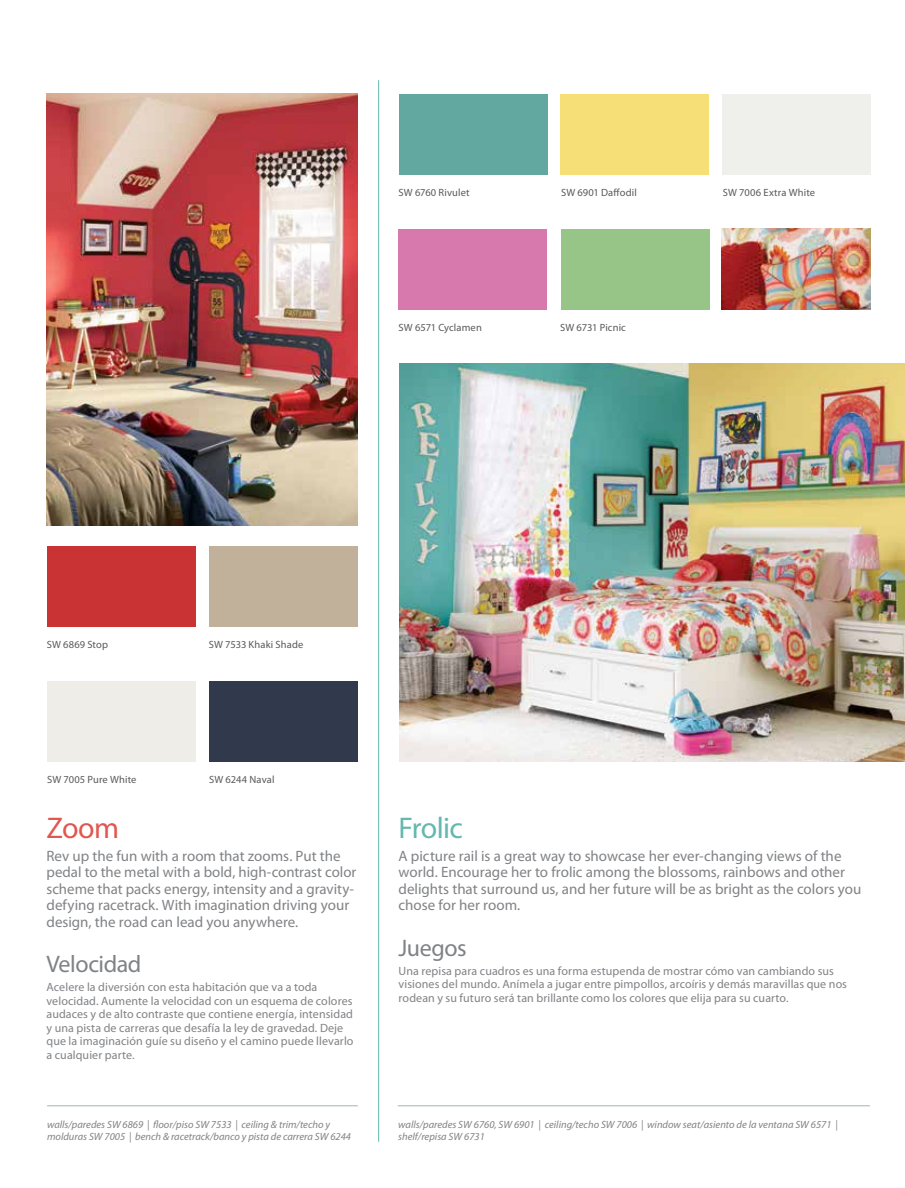
<style>
.page{position:relative;width:905px;height:1188px;background:#fff}
.page>*{position:absolute;margin:0;border:0;box-sizing:border-box;transform-origin:0 0}
.t1{font:30px "Myriad Pro";letter-spacing:-.025em;color:#64b8ae}
.t2{font:30px "Myriad Pro";color:#e25650}
.t3{font:24px "Myriad Pro";letter-spacing:-.015em;color:#808285}
.t4{font:15px/16.5px "Myriad Pro";color:#808285}
.t5{font:12px/13.5px "Myriad Pro";letter-spacing:.005em;color:#808285}
.t6{font:italic 10.5px/12px "Myriad Pro";color:#808285}
.t7{font:10.5px "Myriad Pro";letter-spacing:.01em;color:#58595b}
</style>
<div class="page">
<img style="left:47px;top:94px;width:310px;height:432px">
<img style="left:399px;top:364px;width:505px;height:398px">
<img style="left:721px;top:229px;width:149px;height:81px">
<hr style="left:47px;top:1105px;width:311px;height:1px;background:#a3b4b1">
<hr style="left:398px;top:1105px;width:471px;height:1px;background:#a3b4b1">
<hr style="left:378px;top:80px;width:1px;height:1062px;background:#64b8ae">
<div style="left:721px;top:94px;width:149px;height:81px;background:#eff0ec"></div>
<div style="left:398px;top:229px;width:149px;height:81px;background:#d779ad"></div>
<div style="left:399px;top:94px;width:148px;height:81px;background:#62a8a0"></div>
<div style="left:560px;top:94px;width:149px;height:81px;background:#f6df77"></div>
<div style="left:561px;top:229px;width:148px;height:81px;background:#96c587"></div>
<div style="left:47px;top:546px;width:148px;height:81px;background:#ca3333"></div>
<div style="left:209px;top:546px;width:148px;height:81px;background:#c1b19a"></div>
<div style="left:47px;top:681px;width:148px;height:81px;background:#eeede7"></div>
<div style="left:209px;top:681px;width:149px;height:81px;background:#303a4c"></div>
<p class="t7" style="left:398px;top:186px;width:73px">SW 6760 Rivulet</p>
<p class="t7" style="left:561px;top:186px;width:77px">SW 6901 Daffodil</p>
<p class="t7" style="left:398px;top:321px;width:85px">SW 6571 Cyclamen</p>
<p class="t7" style="left:560px;top:321px;width:67px">SW 6731 Picnic</p>
<p class="t7" style="left:722px;top:186px;width:94px">SW 7006 Extra White</p>
<p class="t7" style="left:47px;top:638px;width:63px">SW 6869 Stop</p>
<p class="t7" style="left:209px;top:638px;width:96px">SW 7533 Khaki Shade</p>
<p class="t7" style="left:47px;top:773px;width:91px">SW 7005 Pure White</p>
<p class="t7" style="left:209px;top:773px;width:67px">SW 6244 Naval</p>
<h1 class="t2" style="left:47px;top:810px;width:74px">Zoom</h1>
<p class="t4" style="left:47px;top:847px;width:311px">Rev up the fun with a room that zooms. Put the pedal to the metal with a bold, high-contrast color scheme that packs energy, intensity and a gravity&shy;defying racetrack. With imagination driving your design, the road can lead you anywhere.</p>
<h2 class="t3" style="left:47px;top:949px;width:96px">Velocidad</h2>
<p class="t5" style="left:47px;top:980px;width:308px">Acelere la diversión con esta habitación que va a toda velocidad. Aumente la velocidad con un esquema de colores audaces y de alto contraste que contiene energía, intensidad y una pista de carreras que desafía la ley de gravedad. Deje que la imaginación guíe su diseño y el camino puede llevarlo a cualquier parte.</p>
<h1 class="t1" style="left:398px;top:810px;width:66px">Frolic</h1>
<p class="t4" style="left:398px;top:847px;width:464px">A picture rail is a great way to showcase her ever-changing views of the world. Encourage her to frolic among the blossoms, rainbows and other delights that surround us, and her future will be as bright as the colors you chose for her room.</p>
<h2 class="t3" style="left:398px;top:933px;width:70px">Juegos</h2>
<p class="t5" style="left:398px;top:964px;width:450px">Una repisa para cuadros es una forma estupenda de mostrar cómo van cambiando sus visiones del mundo. Anímela a jugar entre pimpollos, arcoíris y demás maravillas que nos rodean y su futuro será tan brillante como los colores que elija para su cuarto.</p>
<p class="t6" style="left:47px;top:1118px;width:305px">walls/paredes SW 6869 | floor/piso SW 7533 | ceiling &amp; trim/techo y molduras SW 7005 | bench &amp; racetrack/banco y pista de carrera SW 6244</p>
<p class="t6" style="left:398px;top:1118px;width:441px">walls/paredes SW 6760, SW 6901 | ceiling/techo SW 7006 | window seat/asiento de la ventana SW 6571 | shelf/repisa SW 6731</p>
</div>
